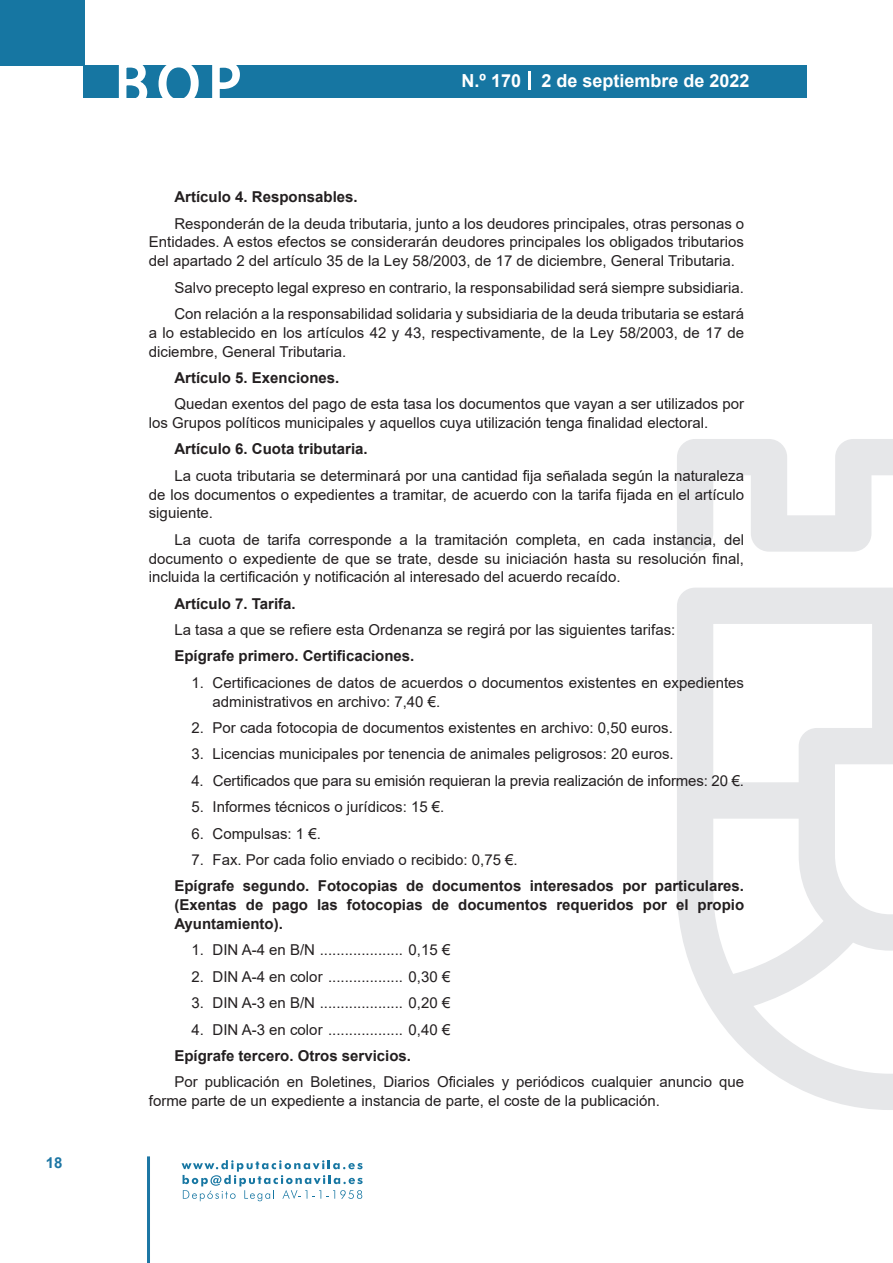
<style>
.page{position:relative;width:893px;height:1263px;background:#fff}
.page>*{position:absolute;margin:0;border:0;box-sizing:border-box;transform-origin:0 0}
.t1{font:500 61.5px "Avant Garde";color:#fff}
.t2{font:700 18px "Arial";color:#fff}
.t3{font:15px/18.8px "Arial";color:#231f20}
.t4{font:700 15px/18.8px "Arial";color:#231f20;text-align:justify}
.t5{font:700 15px "Arial";color:#1d76a4}
</style>
<div class="page">
<div style="left:0;top:0;width:85px;height:65px;background:#1676a2"></div>
<div style="left:84px;top:65px;width:723px;height:33px;background:#1676a2"></div>
<svg style="left:118px;top:65px;width:30px;height:33px"></svg>
<svg style="left:158px;top:65px;width:41px;height:33px"></svg>
<svg style="left:212px;top:65px;width:28px;height:33px"></svg>
<svg style="left:182px;top:1160px;width:181px;height:41px"></svg>
<hr style="left:147px;top:1156px;width:3px;height:107px;background:#1d76a4">
<svg style="left:529px;top:71px;width:2px;height:19px"></svg>
<svg style="left:677px;top:439px;width:216px;height:671px"></svg>
<p class="t5" style="left:46px;top:1152px;width:18px">18</p>
<h1 class="t1" style="left:115px;top:46px;width:128px">BOP</h1>
<p class="t2" style="left:462px;top:68px;width:289px">N.º 170 2 de septiembre de 2022</p>
<p class="t4" style="left:174px;top:188px;width:185px">Artículo 4. Responsables.</p>
<p class="t3" style="left:149px;top:214px;width:597px;text-align:justify;text-indent:26px">Responderán de la deuda tributaria, junto a los deudores principales, otras personas o Entidades. A estos efectos se considerarán deudores principales los obligados tributarios del apartado 2 del artículo 35 de la Ley 58/2003, de 17 de diciembre, General Tributaria.</p>
<p class="t3" style="left:174px;top:274px;width:571px;line-height:26.4px">Salvo precepto legal expreso en contrario, la responsabilidad será siempre subsidiaria.<br>Con relación a la responsabilidad solidaria y subsidiaria de la deuda tributaria se estará</p>
<p class="t3" style="left:149px;top:323px;width:597px">a lo establecido en los artículos 42 y 43, respectivamente, de la Ley 58/2003, de 17 de diciembre, General Tributaria.</p>
<p class="t4" style="left:174px;top:368px;width:167px">Artículo 5. Exenciones.</p>
<p class="t3" style="left:149px;top:395px;width:597px;text-indent:26px">Quedan exentos del pago de esta tasa los documentos que vayan a ser utilizados por los Grupos políticos municipales y aquellos cuya utilización tenga finalidad electoral.</p>
<p class="t4" style="left:174px;top:440px;width:195px">Artículo 6. Cuota tributaria.</p>
<p class="t3" style="left:149px;top:466px;width:597px;text-align:justify;text-indent:26px">La cuota tributaria se determinará por una cantidad fija señalada según la naturaleza de los documentos o expedientes a tramitar, de acuerdo con la tarifa fijada en el artículo siguiente.</p>
<p class="t3" style="left:149px;top:530px;width:597px;text-align:justify;text-indent:26px">La cuota de tarifa corresponde a la tramitación completa, en cada instancia, del documento o expediente de que se trate, desde su iniciación hasta su resolución final, incluida la certificación y notificación al interesado del acuerdo recaído.</p>
<p class="t4" style="left:174px;top:594px;width:123px">Artículo 7. Tarifa.</p>
<p class="t3" style="left:174px;top:620px;width:503px">La tasa a que se refiere esta Ordenanza se regirá por las siguientes tarifas:</p>
<p class="t4" style="left:174px;top:647px;width:242px">Epígrafe primero. Certificaciones.</p>
<p class="t3" style="left:213px;top:673px;width:533px;text-indent:-21px">1. Certificaciones de datos de acuerdos o documentos existentes en expedientes administrativos en archivo: 7,40 €.</p>
<p class="t3" style="left:191px;top:718px;width:483px">2. Por cada fotocopia de documentos existentes en archivo: 0,50 euros.</p>
<p class="t3" style="left:191px;top:745px;width:484px">3. Licencias municipales por tenencia de animales peligrosos: 20 euros.</p>
<p class="t3" style="left:191px;top:771px;width:554px">4. Certificados que para su emisión requieran la previa realización de informes: 20 €.</p>
<p class="t3" style="left:191px;top:797px;width:255px">5. Informes técnicos o jurídicos: 15 €.</p>
<p class="t3" style="left:191px;top:824px;width:131px">6. Compulsas: 1 €.</p>
<p class="t3" style="left:191px;top:850px;width:328px">7. Fax. Por cada folio enviado o recibido: 0,75 €.</p>
<p class="t4" style="left:174px;top:877px;width:571px">Epígrafe segundo. Fotocopias de documentos interesados por particulares. (Exentas de pago las fotocopias de documentos requeridos por el propio Ayuntamiento).</p>
<p class="t3" style="left:191px;top:941px;width:260px">1. DIN A-4 en B/N .................... 0,15 €</p>
<p class="t3" style="left:191px;top:967px;width:260px">2. DIN A-4 en color .................. 0,30 €</p>
<p class="t3" style="left:191px;top:993px;width:260px">3. DIN A-3 en B/N .................... 0,20 €</p>
<p class="t3" style="left:191px;top:1020px;width:260px">4. DIN A-3 en color .................. 0,40 €</p>
<p class="t4" style="left:174px;top:1046px;width:238px">Epígrafe tercero. Otros servicios.</p>
<p class="t3" style="left:149px;top:1073px;width:597px;text-indent:26px">Por publicación en Boletines, Diarios Oficiales y periódicos cualquier anuncio que forme parte de un expediente a instancia de parte, el coste de la publicación.</p>
</div>
